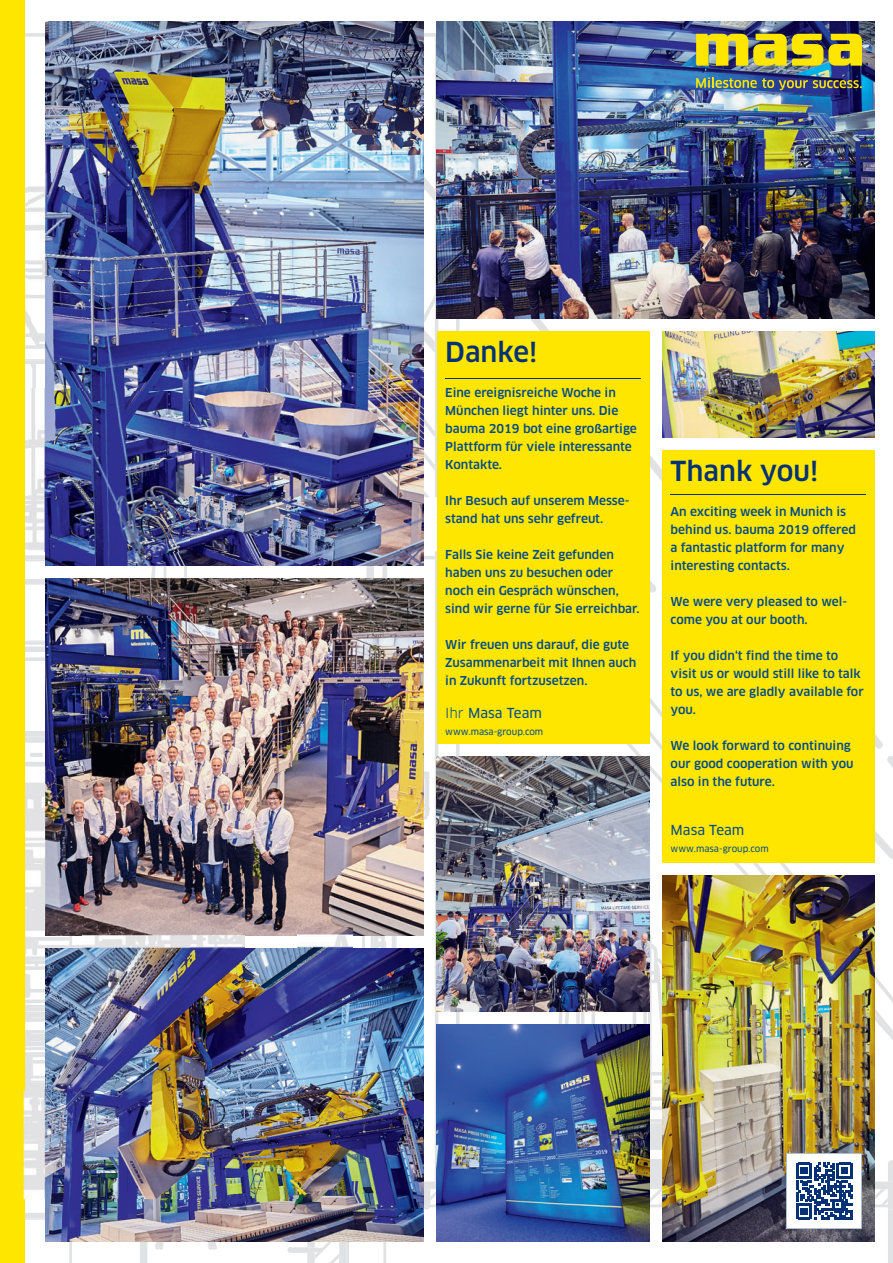
<style>
.page{position:relative;width:893px;height:1263px;background:#fff}
.page>*{position:absolute;margin:0;border:0;box-sizing:border-box;transform-origin:0 0}
.t1{font:500 27px "Clan Pro";color:#053276}
.t2{font:13.5px "Clan Pro News";color:#004a8d}
.t3{font:500 12px/18px "Clan Pro";color:#004a8d}
.t4{font:9px "Clan Pro News";color:#004a8d}
.s1{font-family:"Clan Pro"}
</style>
<div class="page">
<img style="left:46px;top:21px;width:378px;height:163px">
<img style="left:437px;top:21px;width:438px;height:163px">
<svg style="left:696px;top:77px;width:166px;height:13px;background:#626e69"></svg>
<img style="left:696px;top:34px;width:166px;height:32px">
<div style="left:0;top:0;width:24px;height:1263px;background:#ffe601"></div>
<img style="left:23px;top:184px;width:870px;height:1079px">
<div style="left:437px;top:331px;width:212px;height:413px;background:#ffe601"></div>
<hr style="left:445px;top:378px;width:196px;height:1px;background:#053276">
<div style="left:662px;top:450px;width:213px;height:413px;background:#ffe601"></div>
<hr style="left:671px;top:494px;width:195px;height:1px;background:#053276">
<img style="left:23px;top:1089px;width:222px;height:109px">
<img style="left:244px;top:1143px;width:54px;height:55px">
<img style="left:23px;top:766px;width:7px;height:324px">
<img style="left:82px;top:766px;width:109px;height:324px">
<img style="left:566px;top:1035px;width:55px;height:55px">
<img style="left:190px;top:874px;width:55px;height:108px">
<img style="left:297px;top:928px;width:55px;height:54px">
<img style="left:29px;top:766px;width:55px;height:163px">
<img style="left:190px;top:712px;width:55px;height:109px">
<img style="left:29px;top:389px;width:162px;height:163px">
<img style="left:190px;top:497px;width:55px;height:55px">
<img style="left:244px;top:281px;width:54px;height:217px">
<img style="left:190px;top:174px;width:55px;height:270px">
<img style="left:82px;top:227px;width:109px;height:163px">
<img style="left:23px;top:281px;width:7px;height:55px">
<img style="left:297px;top:281px;width:55px;height:55px">
<img style="left:29px;top:174px;width:55px;height:108px">
<img style="left:136px;top:120px;width:55px;height:108px">
<h1 class="t1" style="left:445px;top:342px;width:93px">Danke!</h1>
<p class="t3" style="left:445px;top:384px;width:193px">Eine ereignisreiche Woche in<br>München liegt hinter uns. Die bauma 2019 bot eine großartige<br>Plattform für viele interessante<br>Kontakte.</p>
<p class="t3" style="left:445px;top:492px;width:186px">Ihr Besuch auf unserem Messe&shy;stand hat uns sehr gefreut.</p>
<p class="t3" style="left:445px;top:546px;width:196px">Falls Sie keine Zeit gefunden haben uns zu besuchen oder noch ein Gespräch wünschen, sind wir gerne für Sie erreichbar.</p>
<p class="t3" style="left:445px;top:636px;width:193px">Wir freuen uns darauf, die gute<br>Zusammenarbeit mit Ihnen auch in Zukunft fortzusetzen.</p>
<p class="t2" style="left:445px;top:707px;width:98px"><span class="s1">Ihr</span> Masa Team</p>
<p class="t4" style="left:445px;top:727px;width:100px">www.masa-group.com</p>
<h1 class="t1" style="left:671px;top:460px;width:149px">Thank you!</h1>
<p class="t3" style="left:671px;top:503px;width:187px">An exciting week in Munich is behind us. bauma 2019 offered a fantastic platform for many interesting contacts.</p>
<p class="t3" style="left:671px;top:593px;width:178px">We were very pleased to wel&shy;come you at our booth.</p>
<p class="t3" style="left:671px;top:647px;width:195px">If you didn‘t find the time to visit us or would still like to talk to us, we are gladly available for you.</p>
<p class="t3" style="left:671px;top:737px;width:184px">We look forward to continuing our good cooperation with you also in the future.</p>
<p class="t2" style="left:671px;top:824px;width:75px">Masa Team</p>
<p class="t4" style="left:671px;top:844px;width:100px">www.masa-group.com</p>
</div>
